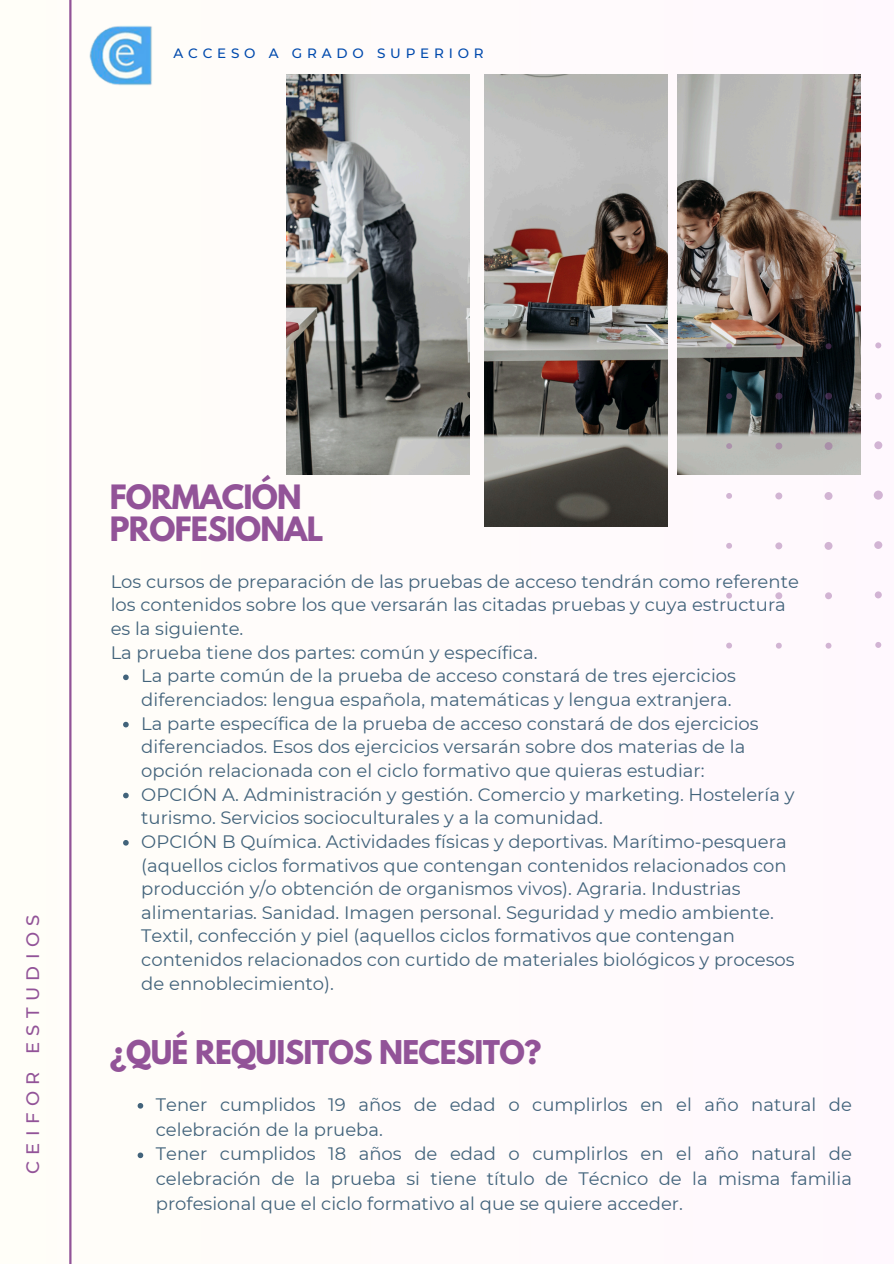
<style>
.page{position:relative;width:894px;height:1264px;background:#fff}
.page>*{position:absolute;margin:0;border:0;box-sizing:border-box;transform-origin:0 0}
.t1{font:700 29.7px/31.5px "League Spartan";letter-spacing:-.025em;color:#925398}
.t2{font:700 28.95px "League Spartan";letter-spacing:-.025em;color:#925398}
.t3{font:18px/23.7px "Montserrat";color:#42637b}
.t4{font:500 18px "Montserrat";letter-spacing:.355em;color:#925398}
.t5{font:500 13.5px "Montserrat";letter-spacing:.355em;color:#004aad}
</style>
<div class="page">
<img style="left:287px;top:74px;width:182px;height:400px">
<img style="left:677px;top:74px;width:183px;height:400px">
<img style="left:484px;top:74px;width:183px;height:453px">
<svg style="left:726px;top:342px;width:157px;height:306px"></svg>
<hr style="left:69px;top:0;width:2px;height:1263px;background:#925398">
<img style="left:89px;top:25px;width:63px;height:61px">
<svg style="left:123px;top:674px;width:6px;height:6px"></svg>
<svg style="left:123px;top:721px;width:6px;height:6px"></svg>
<svg style="left:123px;top:792px;width:6px;height:6px"></svg>
<svg style="left:123px;top:840px;width:6px;height:5px"></svg>
<svg style="left:138px;top:1103px;width:5px;height:5px"></svg>
<svg style="left:138px;top:1152px;width:5px;height:6px"></svg>
<p class="t5" style="left:173px;top:45px;width:312px">ACCESO A GRADO SUPERIOR</p>
<p class="t4" style="left:22px;top:1174px;width:261px;rotate:-90deg">CEIFOR ESTUDIOS</p>
<p class="t1" style="left:110px;top:485px;width:215px">FORMACIÓN<br>PROFESIONAL</p>
<p class="t3" style="left:111px;top:569px;width:689px">Los cursos de preparación de las pruebas de acceso tendrán como referente los contenidos sobre los que versarán las citadas pruebas y cuya estructura es la siguiente.<br>La prueba tiene dos partes: común y específica.</p>
<p class="t3" style="left:141px;top:664px;width:596px">La parte común de la prueba de acceso constará de tres ejercicios diferenciados: lengua española, matemáticas y lengua extranjera.</p>
<p class="t3" style="left:141px;top:711px;width:618px">La parte específica de la prueba de acceso constará de dos ejercicios diferenciados. Esos dos ejercicios versarán sobre dos materias de la opción relacionada con el ciclo formativo que quieras estudiar:</p>
<h3 class="t3" style="left:141px;top:782px;width:654px">OPCIÓN A. Administración y gestión. Comercio y marketing. Hostelería y turismo. Servicios socioculturales y a la comunidad.</h3>
<p class="t3" style="left:141px;top:829px;width:654px">OPCIÓN B Química. Actividades físicas y deportivas. Marítimo-pesquera (aquellos ciclos formativos que contengan contenidos relacionados con producción y/o obtención de organismos vivos). Agraria. Industrias alimentarias. Sanidad. Imagen personal. Seguridad y medio ambiente.<br>Textil, confección y piel (aquellos ciclos formativos que contengan contenidos relacionados con curtido de materiales biológicos y procesos de ennoblecimiento).</p>
<p class="t2" style="left:110px;top:1037px;width:433px">¿QUÉ REQUISITOS NECESITO?</p>
<p class="t3" style="left:156px;top:1092px;width:697px;line-height:24.8px">Tener cumplidos 19 años de edad o cumplirlos en el año natural de celebración de la prueba.</p>
<p class="t3" style="left:156px;top:1141px;width:697px;line-height:24.8px;text-align:justify">Tener cumplidos 18 años de edad o cumplirlos en el año natural de celebración de la prueba si tiene título de Técnico de la misma familia profesional que el ciclo formativo al que se quiere acceder.</p>
</div>
